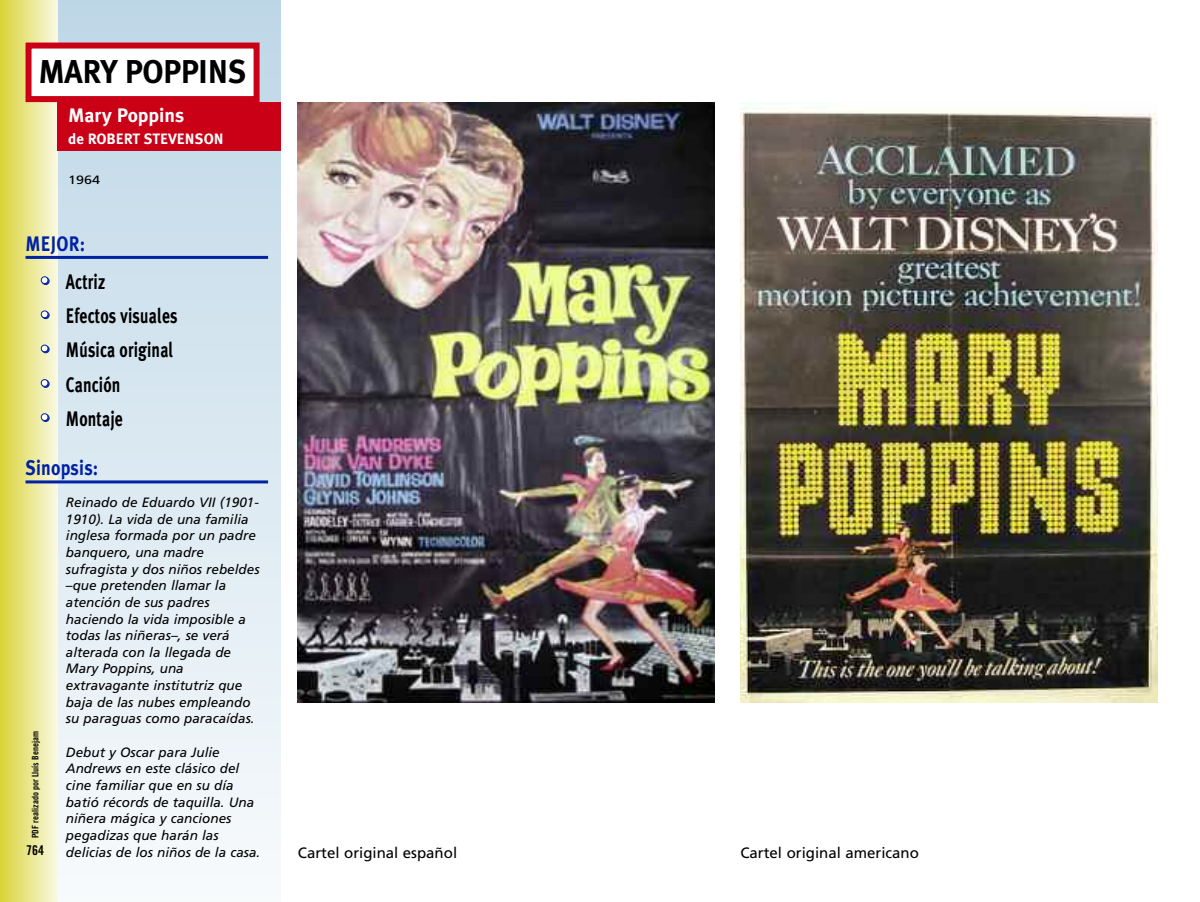
<style>
.page{position:relative;width:1200px;height:902px;background:#fff}
.page>*{position:absolute;margin:0;border:0;box-sizing:border-box;transform-origin:0 0}
.t1{font:700 33px "Meta Plus";letter-spacing:-.01em;color:#000;scale:.95 1}
.t2{font:700 21px/34.2px "Meta Plus";letter-spacing:.01em;color:#000;scale:.75 1}
.t3{font:700 21px "Meta Plus";letter-spacing:.01em;color:#0022a3;scale:.85 1}
.t4{font:700 19.5px "Meta Plus";color:#fff}
.t5{font:800 18px/34.2px "Futura";color:#fff;text-align:justify}
.t6{font:15px "Frutiger";color:#000}
.t7{font:700 15px "Meta Plus";color:#fff}
.t8{font:italic 13.5px/16.6px "Frutiger";color:#000}
.t9{font:13.5px "Trade Gothic Bold Cond Twenty";color:#000}
.t10{font:12px "Frutiger";color:#000;scale:1.2 1}
.t11{font:9px "Trade Gothic Bold Cond Twenty";color:#000}
</style>
<div class="page">
<div style="left:0;top:0;width:281px;height:901px;background:linear-gradient(to bottom,#bdd6e6,#f8fbfd)"></div>
<div style="left:0;top:0;width:57px;height:901px;background:linear-gradient(to right,#dad337,#f9f8e0)"></div>
<div style="left:32px;top:49px;width:221px;height:47px;background:#fff"></div>
<div style="left:26px;top:43px;width:233px;height:59px;border:6px solid #ca0016"></div>
<div style="left:57px;top:102px;width:224px;height:49px;background:#ca0016"></div>
<hr style="left:26px;top:256px;width:242px;height:3px;background:#0022a3">
<img style="left:298px;top:102px;width:416px;height:600px">
<img style="left:740px;top:102px;width:417px;height:600px">
<hr style="left:26px;top:480px;width:242px;height:3px;background:#0022a3">
<h1 class="t1" style="left:38px;top:52px;width:220px">MARY POPPINS</h1>
<h3 class="t4" style="left:68px;top:103px;width:118px">Mary Poppins</h3>
<p class="t7" style="left:68px;top:130px;width:157px">de ROBERT STEVENSON</p>
<p class="t10" style="left:68px;top:175px;width:28px">1964</p>
<h2 class="t3" style="left:26px;top:231px;width:72px">MEJOR:</h2>
<h3 class="t5" style="left:37px;top:264px;width:16px">• • • • •</h3>
<h2 class="t2" style="left:66px;top:264px;width:150px">Actriz<br>Efectos visuales<br>Música original<br>Canción<br>Montaje</h2>
<h2 class="t3" style="left:26px;top:455px;width:87px">Sinopsis:</h2>
<p class="t8" style="left:66px;top:495px;width:195px">Reinado de Eduardo VII (1901-<br>1910). La vida de una familia inglesa formada por un padre banquero, una madre sufragista y dos niños rebeldes –que pretenden llamar la atención de sus padres haciendo la vida imposible a todas las niñeras–, se verá alterada con la llegada de<br>Mary Poppins, una extravagante institutriz que baja de las nubes empleando su paraguas como paracaídas.</p>
<p class="t8" style="left:66px;top:744px;width:196px">Debut y Oscar para Julie<br>Andrews en este clásico del cine familiar que en su día batió récords de taquilla. Una niñera mágica y canciones pegadizas que harán las delicias de los niños de la casa.</p>
<p class="t11" style="left:32px;top:838px;width:108px;rotate:-90deg">PDF realizado por Lluís Benejam</p>
<p class="t9" style="left:26px;top:845px;width:19px">764</p>
<p class="t6" style="left:298px;top:846px;width:161px">Cartel original español</p>
<p class="t6" style="left:740px;top:846px;width:180px">Cartel original americano</p>
</div>
